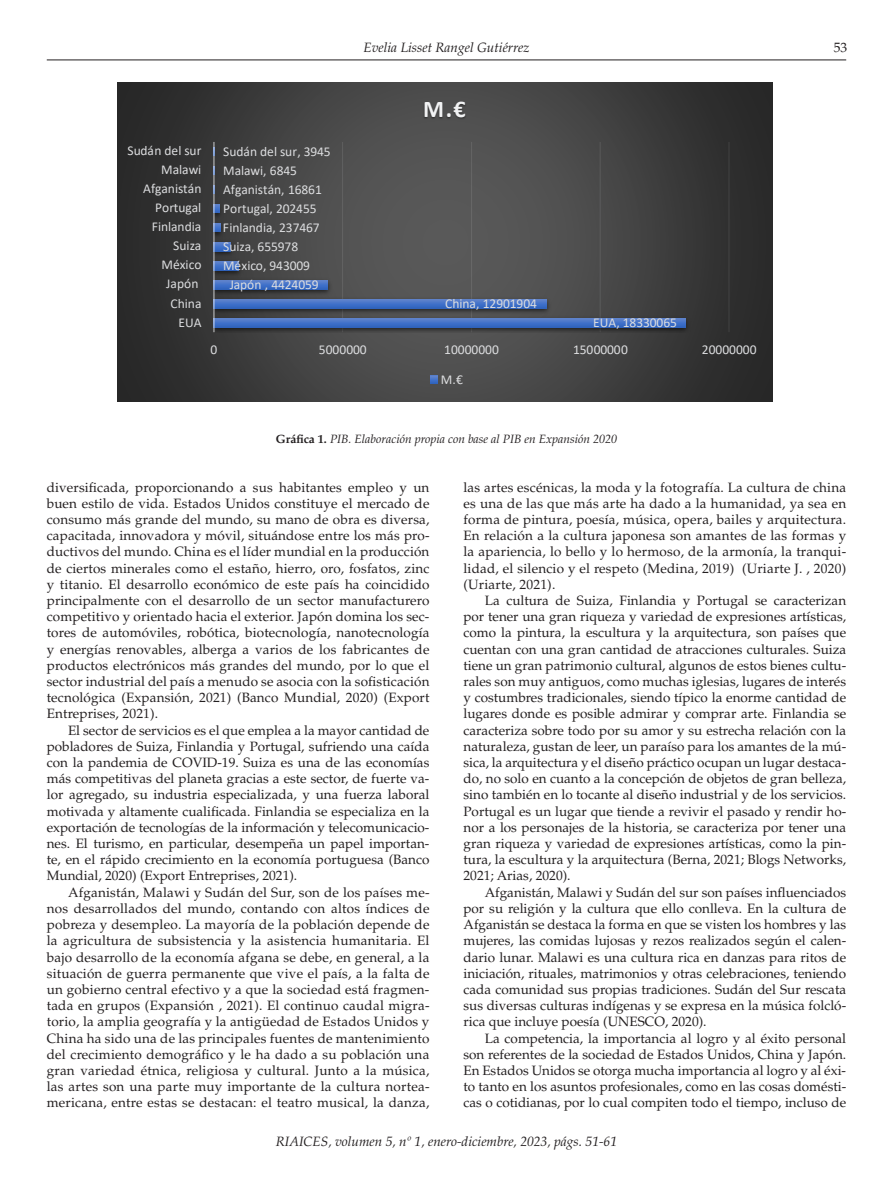
<style>
.page{position:relative;width:893px;height:1191px;background:#fff}
.page>*{position:absolute;margin:0;border:0;box-sizing:border-box;transform-origin:0 0}
.t1{font:700 24px "Calibri";color:#f2f3f4}
.t2{font:13.5px/16.2px "Palatino LT Std";color:#231f20;text-align:justify}
.t3{font:13.5px "Calibri";letter-spacing:-.005em;color:#dcdddf}
.t4{font:italic 13.5px "Palatino LT Std";color:#231f20}
.t5{font:italic 12px "Palatino LT Std";color:#231f20}
.s1{font-weight:700;font-style:normal}
</style>
<div class="page">
<hr style="left:47px;top:60px;width:799px;height:1px;background:#231f20">
<svg style="left:118px;top:83px;width:655px;height:318px;background:#404040"></svg>
<hr style="left:342px;top:142px;width:1px;height:190px;background:#616161">
<hr style="left:471px;top:142px;width:1px;height:190px;background:#666">
<hr style="left:600px;top:142px;width:1px;height:190px;background:#555556">
<hr style="left:728px;top:142px;width:1px;height:190px;background:#393939">
<img style="left:214px;top:313px;width:479px;height:20px">
<img style="left:215px;top:294px;width:338px;height:23px">
<img style="left:215px;top:275px;width:120px;height:23px">
<img style="left:215px;top:256px;width:30px;height:23px">
<img style="left:215px;top:237px;width:23px;height:23px">
<img style="left:215px;top:218px;width:12px;height:23px">
<img style="left:215px;top:199px;width:11px;height:23px">
<img style="left:215px;top:184px;width:6px;height:19px">
<img style="left:215px;top:165px;width:6px;height:19px">
<img style="left:215px;top:142px;width:6px;height:23px">
<svg style="left:215px;top:318px;width:471px;height:9px;background:#4673c7"></svg>
<svg style="left:215px;top:299px;width:331px;height:9px;background:#4673c7"></svg>
<svg style="left:215px;top:280px;width:113px;height:9px"></svg>
<svg style="left:215px;top:261px;width:23px;height:9px"></svg>
<svg style="left:215px;top:242px;width:16px;height:9px"></svg>
<svg style="left:215px;top:223px;width:5px;height:9px"></svg>
<svg style="left:215px;top:204px;width:4px;height:9px"></svg>
<hr style="left:213px;top:142px;width:2px;height:190px;background:#f2f3f4;opacity:.54">
<img style="left:406px;top:85px;width:85px;height:57px">
<svg style="left:430px;top:376px;width:8px;height:7px"></svg>
<p class="t4" style="left:364px;top:40px;width:167px">Evelia Lisset Rangel Gutiérrez</p>
<p class="t2" style="left:834px;top:40px;width:15px">53</p>
<h1 class="t1" style="left:423px;top:92px;width:44px">M.€</h1>
<p class="t3" style="left:127px;top:141px;width:76px">Sudán del sur</p>
<p class="t3" style="left:223px;top:142px;width:109px">Sudán del sur, 3945</p>
<p class="t3" style="left:161px;top:160px;width:42px">Malawi</p>
<p class="t3" style="left:223px;top:161px;width:76px">Malawi, 6845</p>
<p class="t3" style="left:143px;top:179px;width:60px">Afganistán</p>
<p class="t3" style="left:223px;top:180px;width:100px">Afganistán, 16861</p>
<p class="t3" style="left:155px;top:198px;width:48px">Portugal</p>
<p class="t3" style="left:223px;top:199px;width:95px">Portugal, 202455</p>
<p class="t3" style="left:152px;top:217px;width:51px">Finlandia</p>
<p class="t3" style="left:223px;top:218px;width:98px">Finlandia, 237467</p>
<p class="t3" style="left:173px;top:236px;width:30px">Suiza</p>
<p class="t3" style="left:223px;top:237px;width:77px">Suiza, 655978</p>
<p class="t3" style="left:161px;top:255px;width:42px">México</p>
<p class="t3" style="left:223px;top:256px;width:89px">México, 943009</p>
<p class="t3" style="left:166px;top:275px;width:34px">Japón</p>
<p class="t3" style="left:230px;top:275px;width:90px">Japón , 4424059</p>
<p class="t3" style="left:170px;top:294px;width:32px">China</p>
<p class="t3" style="left:445px;top:294px;width:93px">China, 12901904</p>
<p class="t3" style="left:178px;top:313px;width:25px">EUA</p>
<p class="t3" style="left:593px;top:313px;width:85px">EUA, 18330065</p>
<p class="t3" style="left:211px;top:340px;width:8px">0</p>
<p class="t3" style="left:319px;top:340px;width:49px">5000000</p>
<p class="t3" style="left:444px;top:340px;width:56px">10000000</p>
<p class="t3" style="left:573px;top:340px;width:56px">15000000</p>
<p class="t3" style="left:702px;top:340px;width:56px">20000000</p>
<p class="t3" style="left:441px;top:370px;width:23px">M.€</p>
<p class="t5" style="left:276px;top:432px;width:343px"><span class="s1">Gráfica 1.</span> PIB. Elaboración propia con base al PIB en Expansión 2020</p>
<p class="t2" style="left:47px;top:479px;width:384px">diversificada, proporcionando a sus habitantes empleo y un buen estilo de vida. Estados Unidos constituye el mercado de consumo más grande del mundo, su mano de obra es diversa, capacitada, innovadora y móvil, situándose entre los más pro&shy;ductivos del mundo. China es el líder mundial en la producción de ciertos minerales como el estaño, hierro, oro, fosfatos, zinc y titanio. El desarrollo económico de este país ha coincidido principalmente con el desarrollo de un sector manufacturero competitivo y orientado hacia el exterior. Japón domina los sec&shy;tores de automóviles, robótica, biotecnología, nanotecnología y energías renovables, alberga a varios de los fabricantes de productos electrónicos más grandes del mundo, por lo que el sector industrial del país a menudo se asocia con la sofisticación tecnológica (Expansión, 2021) (Banco Mundial, 2020) (Export Entreprises, 2021).</p>
<p class="t2" style="left:47px;top:722px;width:384px;text-indent:21px">El sector de servicios es el que emplea a la mayor cantidad de pobladores de Suiza, Finlandia y Portugal, sufriendo una caída con la pandemia de COVID-19. Suiza es una de las economías más competitivas del planeta gracias a este sector, de fuerte va&shy;lor agregado, su industria especializada, y una fuerza laboral motivada y altamente cualificada. Finlandia se especializa en la exportación de tecnologías de la información y telecomunicacio&shy;nes. El turismo, en particular, desempeña un papel importan&shy;te, en el rápido crecimiento en la economía portuguesa (Banco Mundial, 2020) (Export Entreprises, 2021).</p>
<p class="t2" style="left:47px;top:884px;width:384px;text-indent:21px">Afganistán, Malawi y Sudán del Sur, son de los países me&shy;nos desarrollados del mundo, contando con altos índices de pobreza y desempleo. La mayoría de la población depende de la agricultura de subsistencia y la asistencia humanitaria. El bajo desarrollo de la economía afgana se debe, en general, a la situación de guerra permanente que vive el país, a la falta de un gobierno central efectivo y a que la sociedad está fragmen&shy;tada en grupos (Expansión , 2021). El continuo caudal migra&shy;torio, la amplia geografía y la antigüedad de Estados Unidos y China ha sido una de las principales fuentes de mantenimiento del crecimiento demográfico y le ha dado a su población una gran variedad étnica, religiosa y cultural. Junto a la música, las artes son una parte muy importante de la cultura nortea&shy;mericana, entre estas se destacan: el teatro musical, la danza,</p>
<p class="t2" style="left:463px;top:479px;width:384px">las artes escénicas, la moda y la fotografía. La cultura de china es una de las que más arte ha dado a la humanidad, ya sea en forma de pintura, poesía, música, opera, bailes y arquitectura.<br>En relación a la cultura japonesa son amantes de las formas y la apariencia, lo bello y lo hermoso, de la armonía, la tranqui&shy;lidad, el silencio y el respeto (Medina, 2019) (Uriarte J. , 2020) (Uriarte, 2021).</p>
<p class="t2" style="left:463px;top:592px;width:384px;text-indent:21px">La cultura de Suiza, Finlandia y Portugal se caracterizan por tener una gran riqueza y variedad de expresiones artísticas, como la pintura, la escultura y la arquitectura, son países que cuentan con una gran cantidad de atracciones culturales. Suiza tiene un gran patrimonio cultural, algunos de estos bienes cultu&shy;rales son muy antiguos, como muchas iglesias, lugares de interés y costumbres tradicionales, siendo típico la enorme cantidad de lugares donde es posible admirar y comprar arte. Finlandia se caracteriza sobre todo por su amor y su estrecha relación con la naturaleza, gustan de leer, un paraíso para los amantes de la mú&shy;sica, la arquitectura y el diseño práctico ocupan un lugar destaca&shy;do, no solo en cuanto a la concepción de objetos de gran belleza, sino también en lo tocante al diseño industrial y de los servicios.<br>Portugal es un lugar que tiende a revivir el pasado y rendir ho&shy;nor a los personajes de la historia, se caracteriza por tener una gran riqueza y variedad de expresiones artísticas, como la pin&shy;tura, la escultura y la arquitectura (Berna, 2021; Blogs Networks, 2021; Arias, 2020).</p>
<p class="t2" style="left:463px;top:884px;width:384px;text-indent:21px">Afganistán, Malawi y Sudán del sur son países influenciados por su religión y la cultura que ello conlleva. En la cultura de Afganistán se destaca la forma en que se visten los hombres y las mujeres, las comidas lujosas y rezos realizados según el calen&shy;dario lunar. Malawi es una cultura rica en danzas para ritos de iniciación, rituales, matrimonios y otras celebraciones, teniendo cada comunidad sus propias tradiciones. Sudán del Sur rescata sus diversas culturas indígenas y se expresa en la música folcló&shy;rica que incluye poesía (UNESCO, 2020).</p>
<p class="t2" style="left:463px;top:1030px;width:384px;text-indent:21px">La competencia, la importancia al logro y al éxito personal son referentes de la sociedad de Estados Unidos, China y Japón.<br>En Estados Unidos se otorga mucha importancia al logro y al éxi&shy;to tanto en los asuntos profesionales, como en las cosas domésti&shy;cas o cotidianas, por lo cual compiten todo el tiempo, incluso de</p>
<p class="t4" style="left:276px;top:1133px;width:343px">RIAICES, volumen 5, nº 1, enero-diciembre, 2023, págs. 51-61</p>
</div>
